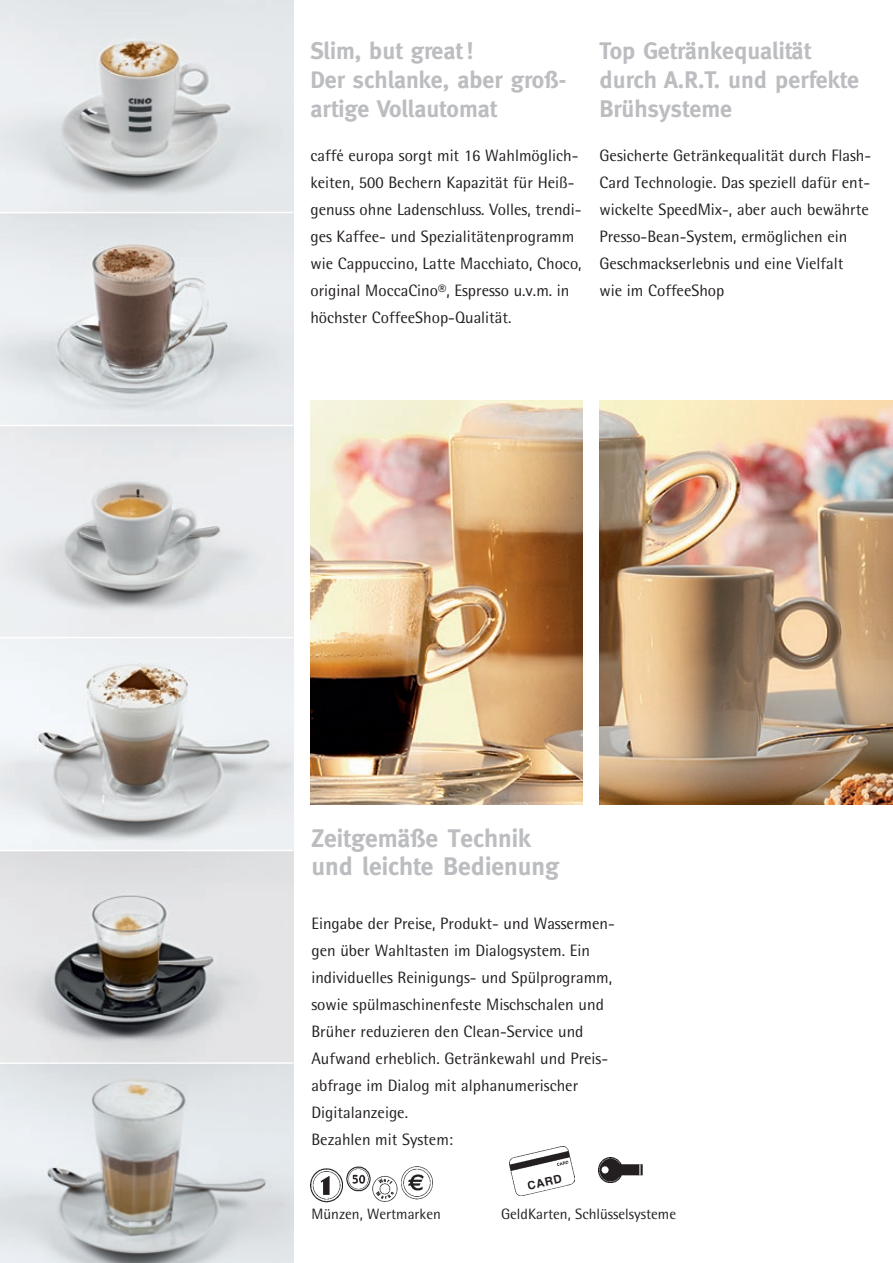
<style>
.page{position:relative;width:893px;height:1263px;background:#fff}
.page>*{position:absolute;margin:0;border:0;box-sizing:border-box;transform-origin:0 0}
.t1{font:700 25.5px/28.5px "Meta";color:#bcbdc0}
.t2{font:700 24px/28.8px "Meta";color:#bcbdc0}
.t3{font:16.5px/27px "Rotis Semi Sans";color:#231f20}
.t4{font:15px "Rotis Semi Sans";color:#231f20}
.t5{font:700 11.4px "Helvetica";color:#231f20}
</style>
<div class="page">
<img style="left:310px;top:401px;width:273px;height:404px">
<img style="left:599px;top:401px;width:294px;height:404px">
<img style="left:598px;top:1158px;width:44px;height:24px">
<img style="left:509px;top:1147px;width:66px;height:49px">
<svg style="left:524px;top:1171px;width:43px;height:24px"></svg>
<img style="left:310px;top:1166px;width:123px;height:37px">
<img style="left:0;top:0;width:293px;height:212px">
<svg style="left:0;top:213px;width:293px;height:212px;background:#d4d4d4"></svg>
<svg style="left:0;top:426px;width:293px;height:211px;background:#dededf"></svg>
<svg style="left:0;top:638px;width:293px;height:212px"></svg>
<svg style="left:0;top:851px;width:293px;height:211px;background:#c4c4c5"></svg>
<svg style="left:0;top:1064px;width:293px;height:199px;background:#cfd1d2"></svg>
<h2 class="t2" style="left:599px;top:36px;width:261px">Top Getränkequalität durch A.R.T. und perfekte<br>Brühsysteme</h2>
<h2 class="t2" style="left:310px;top:36px;width:258px">Slim, but great !<br>Der schlanke, aber groß&shy;artige Vollautomat</h2>
<p class="t3" style="left:310px;top:142px;width:273px">caffé europa sorgt mit 16 Wahlmöglich&shy;keiten, 500 Bechern Kapazität für Heiß&shy;genuss ohne Ladenschluss. Volles, trendi&shy;ges Kaffee- und Spezialitätenprogramm wie Cappuccino, Latte Macchiato, Choco, original MoccaCino®, Espresso u.v.m. in höchster CoffeeShop-Qualität.</p>
<p class="t3" style="left:599px;top:142px;width:273px">Gesicherte Getränkequalität durch Flash-Card Technologie. Das speziell dafür ent&shy;wickelte SpeedMix-, aber auch bewährte Presso-Bean-System, ermöglichen ein Geschmackserlebnis und eine Vielfalt<br>wie im CoffeeShop</p>
<h1 class="t1" style="left:311px;top:824px;width:249px">Zeitgemäße Technik und leichte Bedienung</h1>
<p class="t3" style="left:311px;top:910px;width:305px">Eingabe der Preise, Produkt- und Wassermen&shy;gen über Wahltasten im Dialogsystem. Ein individuelles Reinigungs- und Spülprogramm, sowie spülmaschinenfeste Mischschalen und Brüher reduzieren den Clean-Service und Aufwand erheblich. Getränkewahl und Preis&shy;abfrage im Dialog mit alphanumerischer Digitalanzeige.<br>Bezahlen mit System:</p>
<p class="t5" style="left:526px;top:1177px;width:36px;rotate:-13deg">CARD</p>
<p class="t4" style="left:312px;top:1205px;width:131px">Münzen, Wertmarken</p>
<p class="t4" style="left:501px;top:1205px;width:177px">GeldKarten, Schlüsselsysteme</p>
</div>
